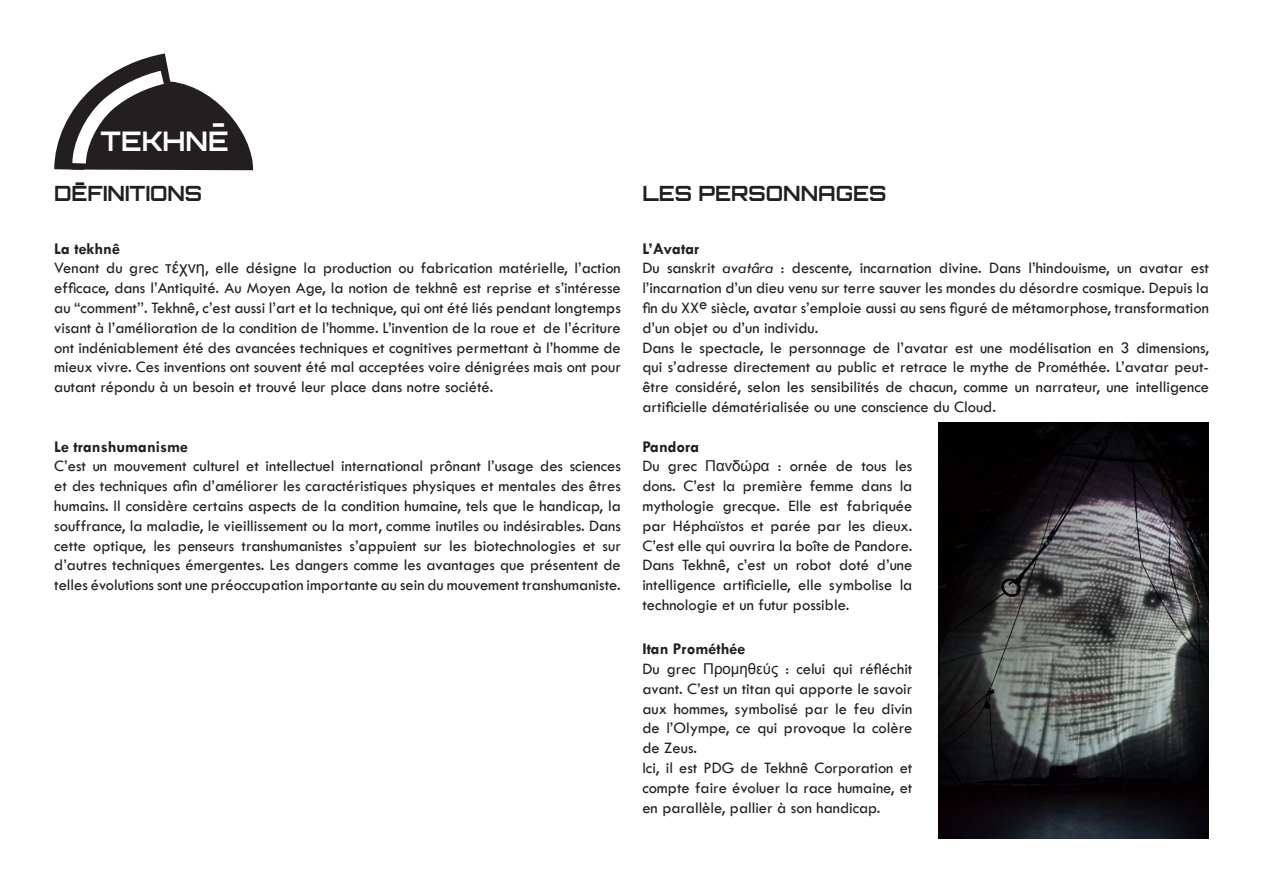
<style>
.page{position:relative;width:1263px;height:893px;background:#fff}
.page>*{position:absolute;margin:0;border:0;box-sizing:border-box;transform-origin:0 0}
.t1{font:700 27px "Orbitron";color:#fff}
.t2{font:700 21px "Orbitron";color:#231f20}
.t3{font:16.5px/19.8px "Tw Cen";color:#231f20;text-align:justify}
.t4{font:700 16.5px "Tw Cen";color:#231f20}
.s1{font-family:"Arial"}
.s2{font-style:italic}
.s3{font-family:"Arial";font-size:15px}
</style>
<div class="page">
<svg style="left:54px;top:53px;width:200px;height:118px"></svg>
<img style="left:939px;top:422px;width:270px;height:417px">
<h1 class="t1" style="left:212px;top:107px;width:15px">-</h1>
<h1 class="t1" style="left:101px;top:125px;width:130px">TEKHNE</h1>
<p class="t2" style="left:74px;top:169px;width:12px">-</p>
<p class="t2" style="left:54px;top:181px;width:150px">DEFINITIONS</p>
<p class="t2" style="left:642px;top:181px;width:246px">LES PERSONNAGES</p>
<p class="t4" style="left:54px;top:238px;width:67px">La tekhnê</p>
<p class="t3" style="left:54px;top:258px;width:568px">Venant du grec <span class="s1">τέχνη</span>, elle désigne la production ou fabrication matérielle, l’action efficace, dans l’Antiquité. Au Moyen Age, la notion de tekhnê est reprise et s’intéresse au “comment’’. Tekhnê, c’est aussi l’art et la technique, qui ont été liés pendant longtemps visant à l’amélioration de la condition de l’homme. L’invention de la roue et de l’écriture ont indéniablement été des avancées techniques et cognitives permettant à l’homme de mieux vivre. Ces inventions ont souvent été mal acceptées voire dénigrées mais ont pour autant répondu à un besoin et trouvé leur place dans notre société.</p>
<p class="t4" style="left:54px;top:436px;width:135px">Le transhumanisme</p>
<p class="t3" style="left:54px;top:456px;width:568px">C’est un mouvement culturel et intellectuel international prônant l’usage des sciences et des techniques afin d’améliorer les caractéristiques physiques et mentales des êtres humains. Il considère certains aspects de la condition humaine, tels que le handicap, la souffrance, la maladie, le vieillissement ou la mort, comme inutiles ou indésirables. Dans cette optique, les penseurs transhumanistes s’appuient sur les biotechnologies et sur d’autres techniques émergentes. Les dangers comme les avantages que présentent de telles évolutions sont une préoccupation importante au sein du mouvement transhumaniste.</p>
<p class="t4" style="left:642px;top:238px;width:58px">L’Avatar</p>
<p class="t3" style="left:642px;top:258px;width:568px">Du sanskrit <span class="s2">avatâra</span> : descente, incarnation divine. Dans l’hindouisme, un avatar est l’incarnation d’un dieu venu sur terre sauver les mondes du désordre cosmique. Depuis la fin du XXe siècle, avatar s’emploie aussi au sens figuré de métamorphose, transformation d’un objet ou d’un individu.</p>
<p class="t3" style="left:642px;top:337px;width:568px">Dans le spectacle, le personnage de l’avatar est une modélisation en 3 dimensions, qui s’adresse directement au public et retrace le mythe de Prométhée. L’avatar peut&shy;être considéré, selon les sensibilités de chacun, comme un narrateur, une intelligence artificielle dématérialisée ou une conscience du Cloud.</p>
<p class="t4" style="left:642px;top:436px;width:58px">Pandora</p>
<p class="t3" style="left:642px;top:456px;width:272px">Du grec <span class="s3">Πανδώρα</span> : ornée de tous les dons. C’est la première femme dans la mythologie grecque. Elle est fabriquée par Héphaïstos et parée par les dieux.<br>C’est elle qui ouvrira la boîte de Pandore.</p>
<p class="t3" style="left:642px;top:555px;width:272px">Dans Tekhnê, c’est un robot doté d’une intelligence artificielle, elle symbolise la technologie et un futur possible.</p>
<p class="t4" style="left:642px;top:639px;width:104px">Itan Prométhée</p>
<p class="t3" style="left:642px;top:659px;width:272px">Du grec <span class="s3">Προμηθεύς</span> : celui qui réfléchit avant. C’est un titan qui apporte le savoir aux hommes, symbolisé par le feu divin de l’Olympe, ce qui provoque la colère de Zeus.</p>
<p class="t3" style="left:642px;top:758px;width:272px">Ici, il est PDG de Tekhnê Corporation et compte faire évoluer la race humaine, et en parallèle, pallier à son handicap.</p>
</div>
